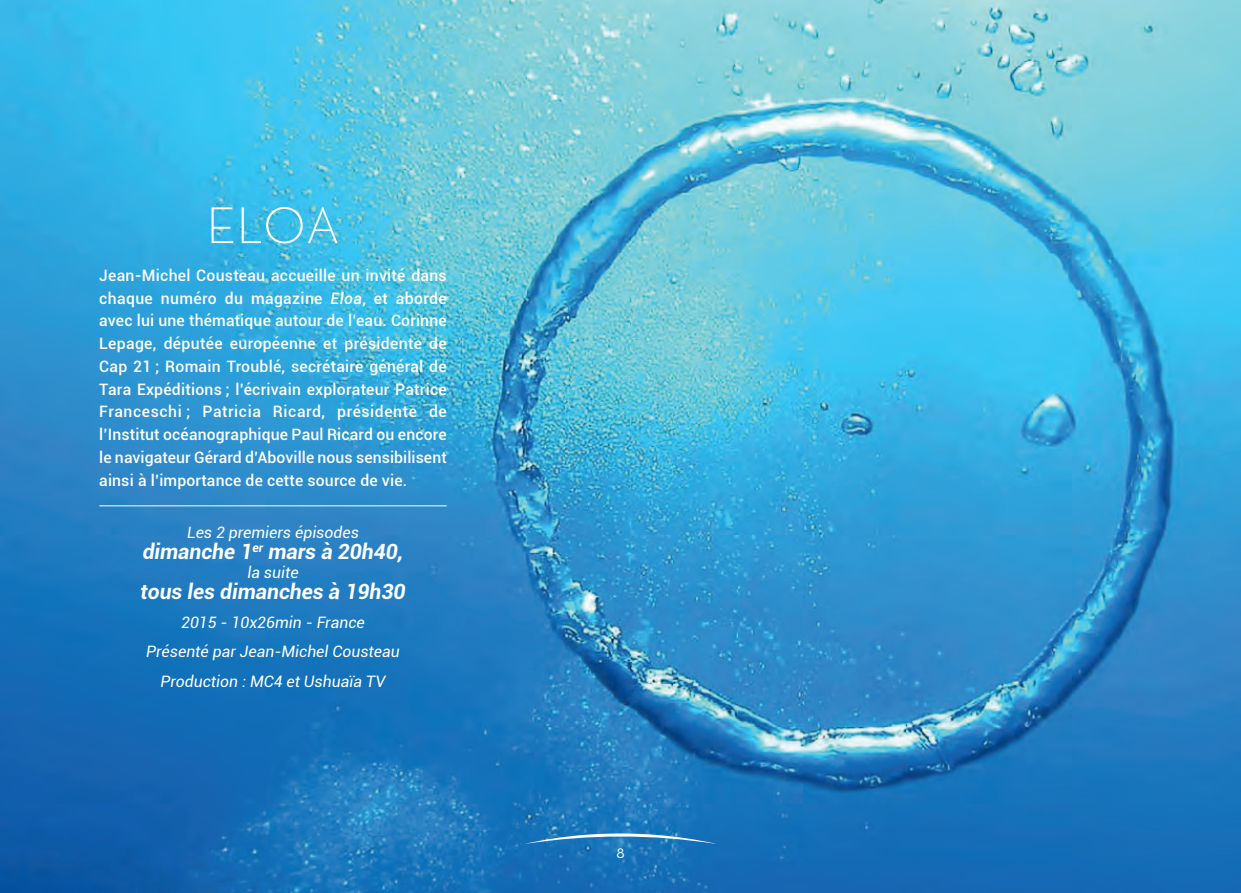
<style>
.page{position:relative;width:1241px;height:893px;background:#fff}
.page>*{position:absolute;margin:0;border:0;box-sizing:border-box;transform-origin:0 0}
.t1{font:300 52.5px "Neutra Ushuaia";color:#fff}
.t2{font:italic 700 21px "Roboto";color:#fff}
.t3{font:500 15.75px/22.8px "Roboto";letter-spacing:.01em;color:#fff;text-align:justify}
.t4{font:italic 15.75px/29.2px "Roboto";color:#fff;text-align:center}
.t5{font:15.75px "Neutra Ushuaia";color:#fff}
.s1{font-style:italic}
</style>
<div class="page">
<img style="left:0;top:0;width:1240px;height:893px">
<svg style="left:525px;top:833px;width:190px;height:11px;background:#458fc7"></svg>
<hr style="left:99px;top:505px;width:347px;height:1px;background:#fff">
<h1 class="t1" style="left:206px;top:193px;width:135px">Eloa</h1>
<p class="t3" style="left:99px;top:263px;width:349px">Jean-Michel Cousteau accueille un invité dans chaque numéro du magazine <span class="s1">Eloa</span>, et aborde avec lui une thématique autour de l’eau. Corinne Lepage, députée européenne et présidente de Cap 21 ; Romain Troublé, secrétaire général de Tara Expéditions ; l’écrivain explorateur Patrice Franceschi ; Patricia Ricard, présidente de l’Institut océanographique Paul Ricard ou encore le navigateur Gérard d’Aboville nous sensibilisent ainsi à l’importance de cette source de vie.</p>
<p class="t4" style="left:187px;top:517px;width:173px">Les 2 premiers épisodes</p>
<h2 class="t2" style="left:143px;top:537px;width:262px">dimanche 1<sup>er</sup> mars à 20h40,</h2>
<p class="t4" style="left:247px;top:557px;width:53px">la suite</p>
<h2 class="t2" style="left:140px;top:577px;width:266px">tous les dimanches à 19h30</h2>
<p class="t4" style="left:146px;top:607px;width:255px">2015 - 10x26min - France<br>Présenté par Jean-Michel Cousteau<br>Production : MC4 et Ushuaïa TV</p>
<p class="t5" style="left:616px;top:843px;width:10px">8</p>
</div>
